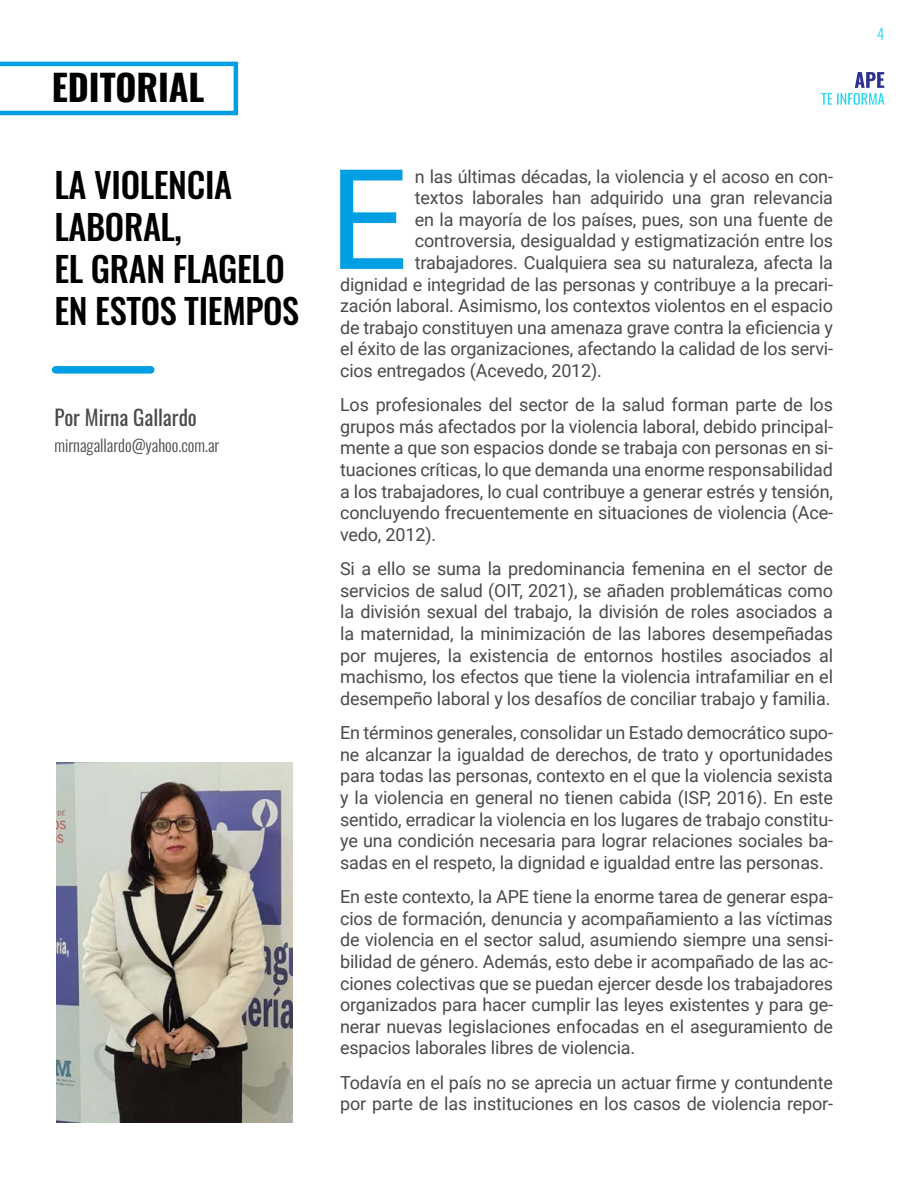
<style>
.page{position:relative;width:918px;height:1188px;background:#fff}
.page>*{position:absolute;margin:0;border:0;box-sizing:border-box;transform-origin:0 0}
.t1{font:139.5px "Roboto";color:#009fe3}
.t2{font:700 36px "Oswald";color:#000}
.t3{font:500 34.5px/42px "Oswald";letter-spacing:-.01em;color:#000}
.t4{font:21px "Oswald Regular 400";color:#4a4a49}
.t5{font:18px/21.6px "Roboto";letter-spacing:-.01em;color:#4a4a49;text-align:justify}
.t6{font:300 16.5px "Oswald";color:#4a4a49}
.t7{font:300 15px "Oswald";color:#2dd6f0}
</style>
<div class="page">
<svg style="left:821px;top:72px;width:63px;height:33px"></svg>
<img style="left:57px;top:762px;width:235px;height:360px">
<svg style="left:0;top:62px;width:238px;height:53px"></svg>
<div style="left:56px;top:366px;width:95px;height:8px;background:#009fe3"></div>
<h2 class="t2" style="left:52px;top:56px;width:154px">EDITORIAL</h2>
<h3 class="t3" style="left:54px;top:160px;width:246px">LA VIOLENCIA<br>LABORAL,<br>EL GRAN FLAGELO<br>EN ESTOS TIEMPOS</h3>
<p class="t4" style="left:54px;top:399px;width:144px">Por Mirna Gallardo</p>
<p class="t6" style="left:54px;top:431px;width:167px">mirnagallardo@yahoo.com.ar</p>
<h1 class="t1" style="left:329px;top:122px;width:81px">E</h1>
<p class="t5" style="left:415px;top:165px;width:420px">n las últimas décadas, la violencia y el acoso en con-</p>
<p class="t5" style="left:415px;top:186px;width:420px">textos laborales han adquirido una gran relevancia</p>
<p class="t5" style="left:415px;top:208px;width:420px">en la mayoría de los países, pues, son una fuente de</p>
<p class="t5" style="left:415px;top:229px;width:420px">controversia, desigualdad y estigmatización entre los</p>
<p class="t5" style="left:415px;top:251px;width:420px">trabajadores. Cualquiera sea su naturaleza, afecta la</p>
<p class="t5" style="left:340px;top:273px;width:494px">dignidad e integridad de las personas y contribuye a la precari-</p>
<p class="t5" style="left:340px;top:294px;width:494px">zación laboral. Asimismo, los contextos violentos en el espacio</p>
<p class="t5" style="left:340px;top:316px;width:494px">de trabajo constituyen una amenaza grave contra la eficiencia y</p>
<p class="t5" style="left:340px;top:337px;width:494px">el éxito de las organizaciones, afectando la calidad de los servi-</p>
<p class="t5" style="left:340px;top:359px;width:263px">cios entregados (Acevedo, 2012).</p>
<p class="t5" style="left:340px;top:393px;width:494px">Los profesionales del sector de la salud forman parte de los grupos más afectados por la violencia laboral, debido principal&shy;mente a que son espacios donde se trabaja con personas en si&shy;tuaciones críticas, lo que demanda una enorme responsabilidad a los trabajadores, lo cual contribuye a generar estrés y tensión, concluyendo frecuentemente en situaciones de violencia (Ace&shy;vedo, 2012).</p>
<p class="t5" style="left:340px;top:557px;width:494px">Si a ello se suma la predominancia femenina en el sector de servicios de salud (OIT, 2021), se añaden problemáticas como la división sexual del trabajo, la división de roles asociados a la maternidad, la minimización de las labores desempeñadas por mujeres, la existencia de entornos hostiles asociados al machismo, los efectos que tiene la violencia intrafamiliar en el desempeño laboral y los desafíos de conciliar trabajo y familia.</p>
<p class="t5" style="left:340px;top:721px;width:494px">En términos generales, consolidar un Estado democrático supo&shy;ne alcanzar la igualdad de derechos, de trato y oportunidades para todas las personas, contexto en el que la violencia sexista y la violencia en general no tienen cabida (ISP, 2016). En este sentido, erradicar la violencia en los lugares de trabajo constitu&shy;ye una condición necesaria para lograr relaciones sociales ba&shy;sadas en el respeto, la dignidad e igualdad entre las personas.</p>
<p class="t5" style="left:340px;top:885px;width:494px">En este contexto, la APE tiene la enorme tarea de generar espa&shy;cios de formación, denuncia y acompañamiento a las víctimas de violencia en el sector salud, asumiendo siempre una sensi&shy;bilidad de género. Además, esto debe ir acompañado de las ac&shy;ciones colectivas que se puedan ejercer desde los trabajadores organizados para hacer cumplir las leyes existentes y para ge&shy;nerar nuevas legislaciones enfocadas en el aseguramiento de espacios laborales libres de violencia.</p>
<p class="t5" style="left:340px;top:1071px;width:494px">Todavía en el país no se aprecia un actuar firme y contundente por parte de las instituciones en los casos de violencia repor-</p>
<p class="t7" style="left:877px;top:21px;width:9px">4</p>
</div>
